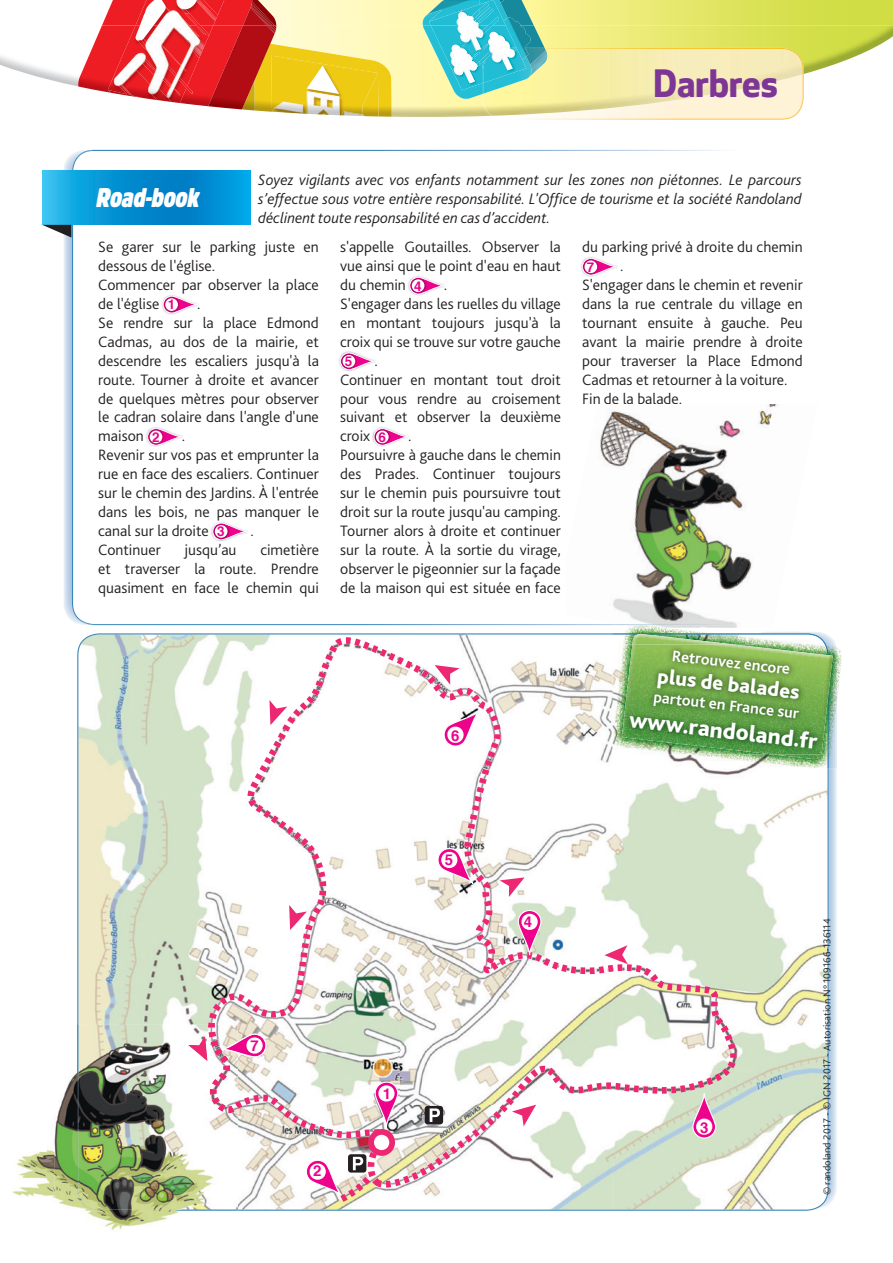
<style>
.page{position:relative;width:893px;height:1263px;background:#fff}
.page>*{position:absolute;margin:0;border:0;box-sizing:border-box;transform-origin:0 0}
.t1{font:700 36.9px "Apex New";letter-spacing:-.005em;color:#7d3695}
.t2{font:italic 28.5px "Block Cond FO";color:#fff}
.t3{font:800 23.25px "Bliss 2";color:#fff}
.t4{font:800 21.15px "Bliss 2";color:#fff}
.t5{font:700 16.2px "Bliss 2";color:#fff}
.t6{font:300 15.75px/18.9px "Bliss 2";color:#231f20}
.t7{font:italic 300 15.75px/18.9px "Bliss 2";color:#231f20;text-align:justify}
.t8{font:700 14.85px "Helvetica";color:#ed028c}
.t9{font:700 13.5px "Helvetica";color:#ed028c}
.t10{font:300 10.5px "Bliss 2";color:#231f20}
.s1{font-family:"Helvetica";font-weight:700;font-size:13.5px;color:#ed028c}
</style>
<div class="page">
<img style="left:64px;top:154px;width:8px;height:467px">
<img style="left:72px;top:153px;width:2px;height:469px">
<svg style="left:135px;top:625px;width:453px;height:1px"></svg>
<svg style="left:42px;top:170px;width:209px;height:55px;background:#0895d6"></svg>
<svg style="left:43px;top:225px;width:28px;height:13px"></svg>
<img style="left:829px;top:768px;width:8px;height:436px">
<svg style="left:77px;top:633px;width:752px;height:578px"></svg>
<img style="left:162px;top:295px;width:36px;height:20px">
<svg style="left:180px;top:296px;width:17px;height:17px"></svg>
<img style="left:163px;top:296px;width:17px;height:17px">
<img style="left:164px;top:297px;width:16px;height:15px">
<div style="left:165px;top:298px;width:13px;height:13px;background:#fff;border-radius:50%"></div>
<img style="left:146px;top:427px;width:37px;height:20px">
<svg style="left:147px;top:428px;width:34px;height:18px"></svg>
<img style="left:148px;top:429px;width:16px;height:16px">
<div style="left:150px;top:431px;width:12px;height:12px;background:#fff;border-radius:50%"></div>
<img style="left:211px;top:522px;width:37px;height:19px">
<svg style="left:212px;top:523px;width:34px;height:17px"></svg>
<img style="left:213px;top:539px;width:16px;height:1px">
<img style="left:213px;top:523px;width:16px;height:16px">
<div style="left:215px;top:525px;width:12px;height:13px;background:#fff;border-radius:50%"></div>
<img style="left:408px;top:276px;width:37px;height:20px">
<svg style="left:409px;top:277px;width:34px;height:17px"></svg>
<img style="left:410px;top:277px;width:16px;height:1px">
<img style="left:410px;top:278px;width:16px;height:16px">
<div style="left:412px;top:279px;width:12px;height:13px;background:#fff;border-radius:50%"></div>
<img style="left:339px;top:351px;width:36px;height:20px">
<svg style="left:340px;top:353px;width:34px;height:17px"></svg>
<img style="left:341px;top:353px;width:16px;height:16px">
<div style="left:343px;top:355px;width:12px;height:13px;background:#fff;border-radius:50%"></div>
<img style="left:372px;top:427px;width:37px;height:20px">
<svg style="left:374px;top:428px;width:34px;height:18px"></svg>
<img style="left:374px;top:429px;width:16px;height:16px">
<div style="left:376px;top:431px;width:13px;height:12px;background:#fff;border-radius:50%"></div>
<img style="left:581px;top:257px;width:37px;height:20px">
<svg style="left:599px;top:258px;width:17px;height:17px"></svg>
<img style="left:582px;top:258px;width:17px;height:17px">
<img style="left:583px;top:259px;width:16px;height:16px">
<div style="left:584px;top:260px;width:13px;height:13px;background:#fff;border-radius:50%"></div>
<img style="left:275px;top:25px;width:618px;height:92px">
<img style="left:276px;top:0;width:617px;height:25px">
<img style="left:0;top:55px;width:78px;height:32px">
<img style="left:275px;top:44px;width:117px;height:73px">
<img style="left:275px;top:56px;width:103px;height:23px">
<svg style="left:254px;top:109px;width:18px;height:3px"></svg>
<img style="left:363px;top:73px;width:16px;height:43px">
<img style="left:275px;top:56px;width:28px;height:5px">
<img style="left:242px;top:109px;width:13px;height:1px">
<img style="left:224px;top:0;width:52px;height:25px">
<img style="left:252px;top:2px;width:22px;height:23px">
<img style="left:252px;top:3px;width:21px;height:22px">
<img style="left:251px;top:5px;width:20px;height:20px">
<img style="left:251px;top:6px;width:18px;height:19px">
<img style="left:251px;top:7px;width:17px;height:18px">
<img style="left:216px;top:0;width:8px;height:25px">
<svg style="left:143px;top:0;width:73px;height:107px"></svg>
<img style="left:180px;top:67px;width:28px;height:39px">
<img style="left:78px;top:25px;width:65px;height:73px">
<img style="left:102px;top:0;width:44px;height:25px">
<img style="left:208px;top:25px;width:67px;height:84px">
<img style="left:243px;top:8px;width:24px;height:17px">
<img style="left:423px;top:0;width:57px;height:25px">
<img style="left:423px;top:25px;width:27px;height:74px">
<img style="left:504px;top:0;width:30px;height:12px">
<svg style="left:450px;top:12px;width:354px;height:108px;background:#dae5a8"></svg>
<img style="left:625px;top:628px;width:217px;height:71px">
<img style="left:759px;top:631px;width:78px;height:137px">
<img style="left:613px;top:633px;width:216px;height:135px">
<img style="left:622px;top:634px;width:211px;height:125px">
<img style="left:623px;top:644px;width:201px;height:111px">
<img style="left:12px;top:1150px;width:84px;height:67px">
<img style="left:96px;top:1211px;width:83px;height:19px">
<img style="left:54px;top:1072px;width:23px;height:139px">
<svg style="left:238px;top:1033px;width:29px;height:24px"></svg>
<img style="left:77px;top:1025px;width:161px;height:186px">
<img style="left:600px;top:411px;width:129px;height:151px">
<img style="left:729px;top:404px;width:48px;height:220px">
<img style="left:613px;top:562px;width:122px;height:62px">
<img style="left:614px;top:624px;width:123px;height:1px">
<img style="left:628px;top:625px;width:109px;height:3px">
<img style="left:136px;top:14px;width:73px;height:53px">
<img style="left:272px;top:79px;width:93px;height:37px">
<img style="left:427px;top:0;width:35px;height:37px">
<img style="left:480px;top:0;width:24px;height:38px">
<img style="left:176px;top:0;width:21px;height:14px">
<h2 class="t2" style="left:95px;top:182px;width:110px">Road-book</h2>
<h1 class="t1" style="left:653px;top:57px;width:126px">Darbres</h1>
<p class="t7" style="left:258px;top:170px;width:545px">Soyez vigilants avec vos enfants notamment sur les zones non piétonnes. Le parcours s’effectue sous votre entière responsabilité. L'Office de tourisme et la société Randoland déclinent toute responsabilité en cas d’accident.</p>
<p class="t6" style="left:98px;top:237px;width:222px">Se garer sur le parking juste en dessous de l'église.<br>Commencer par observer la place de l'église <span class="s1">1</span></p>
<p class="t6" style="left:98px;top:294px;width:222px;text-indent:99px">.<br>Se rendre sur la place Edmond<br>Cadmas, au dos de la mairie, et descendre les escaliers jusqu'à la route. Tourner à droite et avancer de quelques mètres pour observer le cadran solaire dans l'angle d'une maison <span class="s1">2</span></p>
<p class="t6" style="left:98px;top:426px;width:222px;text-indent:83px">.<br>Revenir sur vos pas et emprunter la rue en face des escaliers. Continuer sur le chemin des Jardins. À l'entrée dans les bois, ne pas manquer le canal sur la droite <span class="s1">3</span></p>
<p class="t6" style="left:250px;top:521px;width:5px">.</p>
<p class="t6" style="left:98px;top:540px;width:64px">Continuer</p>
<p class="t6" style="left:185px;top:540px;width:53px">jusqu’au</p>
<p class="t6" style="left:98px;top:540px;width:222px;text-align:justify;text-indent:162px">cimetière et traverser la route. Prendre quasiment en face le chemin qui</p>
<p class="t6" style="left:340px;top:237px;width:222px;text-align:justify">s'appelle Goutailles. Observer la vue ainsi que le point d'eau en haut du chemin <span class="s1">4</span></p>
<p class="t6" style="left:340px;top:275px;width:222px;text-indent:104px">.<br>S'engager dans les ruelles du village en montant toujours jusqu'à la croix qui se trouve sur votre gauche</p>
<p class="t9" style="left:345px;top:350px;width:9px">5</p>
<p class="t6" style="left:340px;top:351px;width:222px;text-indent:34px">.<br>Continuer en montant tout droit pour vous rendre au croisement suivant et observer la deuxième croix <span class="s1">6</span></p>
<p class="t6" style="left:340px;top:426px;width:222px;text-indent:68px">.<br>Poursuivre à gauche dans le chemin des Prades. Continuer toujours sur le chemin puis poursuivre tout droit sur la route jusqu'au camping.<br>Tourner alors à droite et continuer sur la route. À la sortie du virage, observer le pigeonnier sur la façade de la maison qui est située en face</p>
<p class="t8" style="left:451px;top:723px;width:10px">6</p>
<p class="t6" style="left:582px;top:237px;width:222px">du parking privé à droite du chemin</p>
<p class="t9" style="left:587px;top:256px;width:9px">7</p>
<p class="t6" style="left:582px;top:256px;width:222px;text-indent:38px">.<br>S'engager dans le chemin et revenir dans la rue centrale du village en tournant ensuite à gauche. Peu avant la mairie prendre à droite pour traverser la Place Edmond<br>Cadmas et retourner à la voiture.<br>Fin de la balade.</p>
<p class="t5" style="left:674px;top:645px;width:120px;rotate:7deg">Retrouvez encore</p>
<h3 class="t4" style="left:659px;top:663px;width:145px;rotate:6deg">plus de balades</h3>
<p class="t5" style="left:655px;top:686px;width:148px;rotate:7deg">partout en France sur</p>
<h3 class="t3" style="left:631px;top:704px;width:191px;rotate:7deg">www.randoland.fr</h3>
<p class="t8" style="left:445px;top:847px;width:10px">5</p>
<p class="t8" style="left:250px;top:1033px;width:10px">7</p>
<p class="t8" style="left:313px;top:1159px;width:10px">2</p>
<p class="t8" style="left:383px;top:1082px;width:10px">1</p>
<p class="t8" style="left:524px;top:910px;width:10px">4</p>
<p class="t8" style="left:700px;top:1115px;width:10px">3</p>
<p class="t10" style="left:820px;top:1195px;width:278px;rotate:-90deg">© randoland 2 017 - © IGN 2 017 - Autorisation N° 109166-136114</p>
</div>
